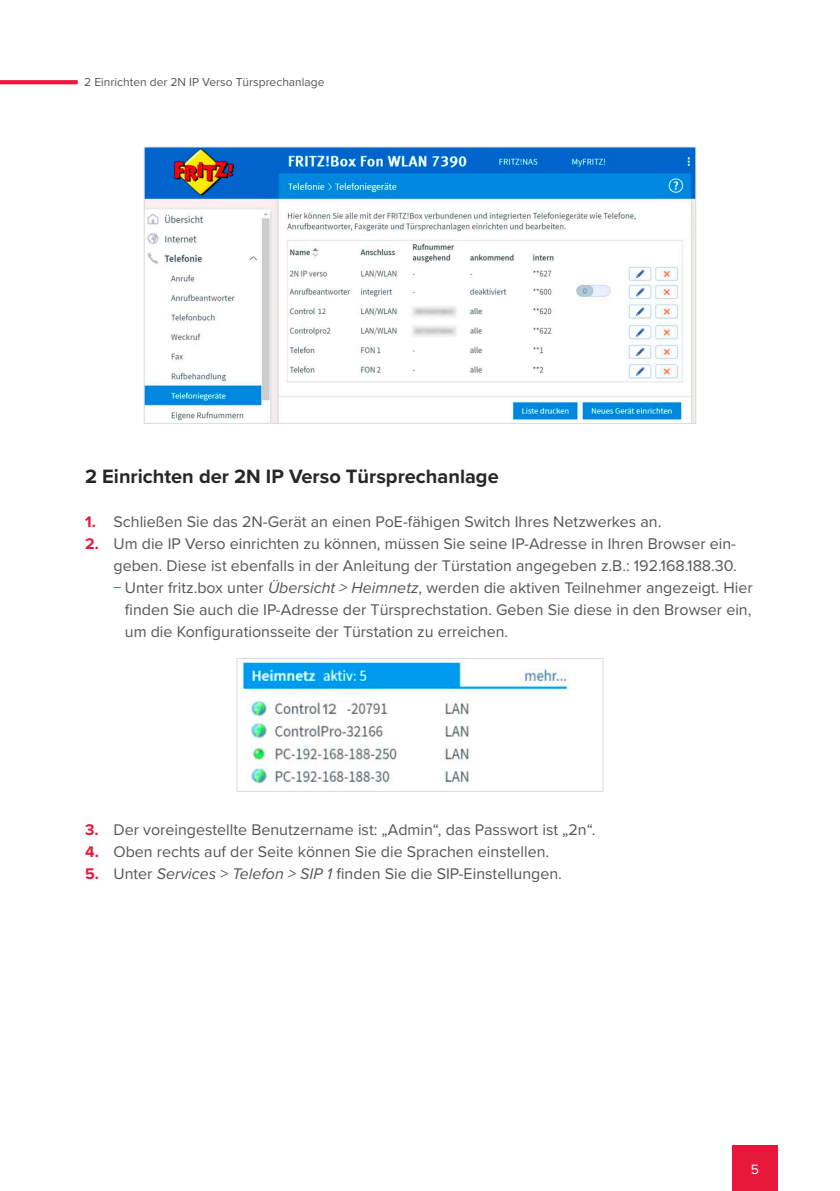
<style>
.page{position:relative;width:840px;height:1191px;background:#fff}
.page>*{position:absolute;margin:0;border:0;box-sizing:border-box;transform-origin:0 0}
.Überschrift_Ebene_1__95___Schwarz{font:700 20px "Proxima Nova";color:#272727}
.t1{font:16px/22px "Proxima Nova";color:#565655;text-align:right}
.t2{font:14px "Proxima Nova";color:#fff}
.t3{font:12px "Proxima Nova";color:#565655}
.s1{font-weight:700;color:#e8183a}
.s2{color:#e8183a}
.s3{font-style:italic}
</style>
<div class="page">
<div style="left:731px;top:1145px;width:46px;height:46px;background:#e8183a"></div>
<svg style="left:0;top:80px;width:78px;height:4px"></svg>
<img style="left:146px;top:149px;width:547px;height:272px">
<div style="left:144px;top:147px;width:551px;height:276px;border:1px solid #dadad9"></div>
<img style="left:241px;top:660px;width:328px;height:124px">
<div style="left:236px;top:658px;width:367px;height:133px;border:1px solid #dadad9"></div>
<p class="t3" style="left:84px;top:73px;width:242px">2 Einrichten der 2N IP Verso Türsprechanlage</p>
<p class="Überschrift_Ebene_1__95___Schwarz" style="left:85px;top:461px;width:415px">2 Einrichten der 2N IP Verso Türsprechanlage</p>
<p class="t1" style="left:85px;top:509px;width:577px"><span class="s1">1.</span> Schließen Sie das 2N-Gerät an einen PoE-fähigen Switch Ihres Netzwerkes an.</p>
<p class="t1" style="left:85px;top:531px;width:653px"><span class="s1">2.</span> Um die IP Verso einrichten zu können, müssen Sie seine IP-Adresse in Ihren Browser ein&shy;geben. Diese ist ebenfalls in der Anleitung der Türstation angegeben z.B.: 192.168.188.30.</p>
<p class="t1" style="left:125px;top:575px;width:629px;text-align:justify;text-indent:-11px"><span class="s2">−</span> Unter fritz.box unter <span class="s3">Übersicht &gt; Heimnetz</span>, werden die aktiven Teilnehmer angezeigt. Hier finden Sie auch die IP-Adresse der Türsprechstation. Geben Sie diese in den Browser ein, um die Konfigurationsseite der Türstation zu erreichen.</p>
<p class="t1" style="left:85px;top:817px;width:511px"><span class="s1">3.</span> Der voreingestellte Benutzername ist: „Admin“, das Passwort ist „2n“.</p>
<p class="t1" style="left:85px;top:839px;width:465px"><span class="s1">4.</span> Oben rechts auf der Seite können Sie die Sprachen einstellen.</p>
<p class="t1" style="left:85px;top:861px;width:478px"><span class="s1">5.</span> Unter <span class="s3">Services</span> &gt; <span class="s3">Telefon &gt; SIP 1</span> finden Sie die SIP-Einstellungen.</p>
<p class="t2" style="left:750px;top:1159px;width:10px">5</p>
</div>
